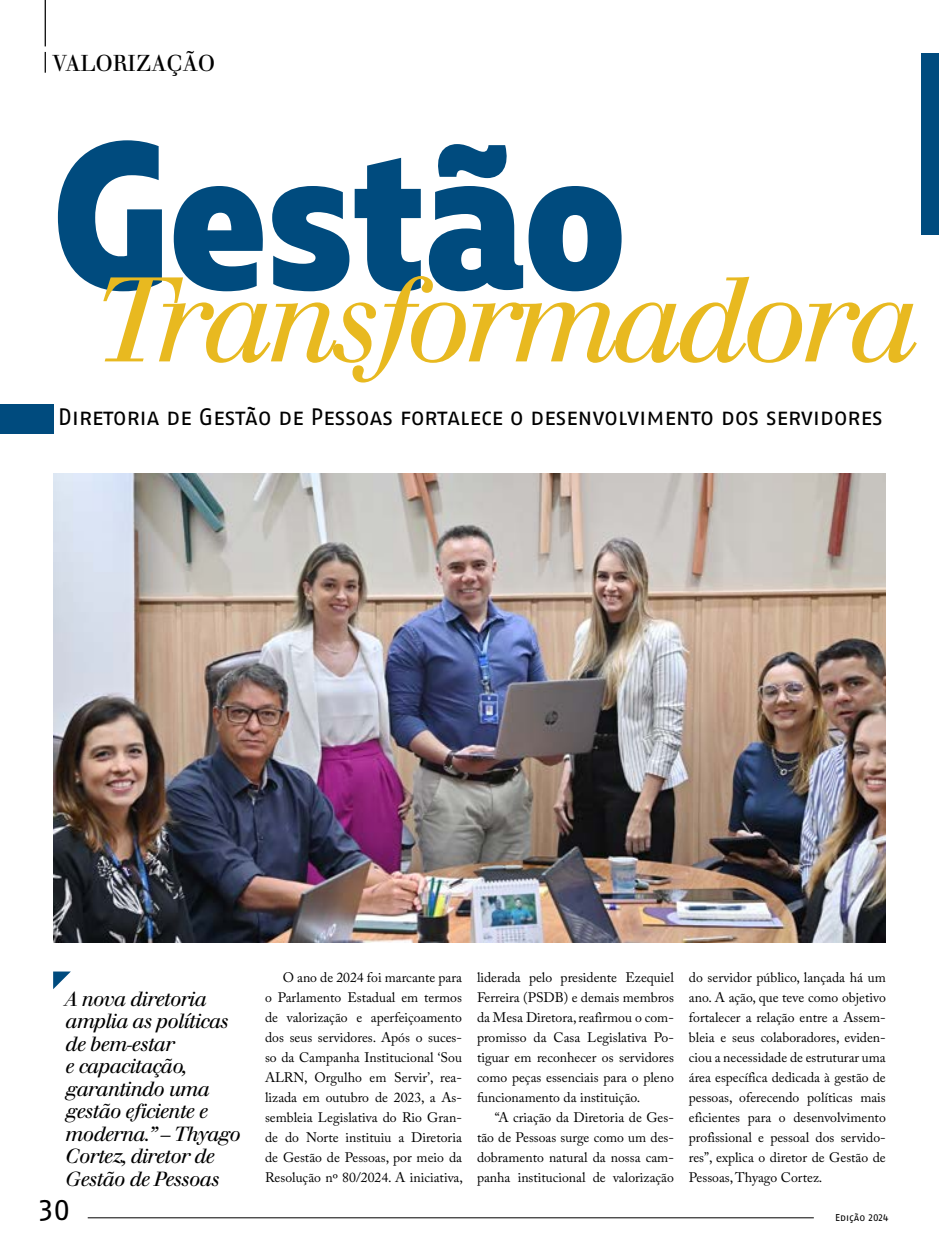
<style>
.page{position:relative;width:939px;height:1241px;background:#fff}
.page>*{position:absolute;margin:0;border:0;box-sizing:border-box;transform-origin:0 0}
.t1{font:800 207.25px "Muller Narrow";color:#004b7e}
.t2{font:117.38px "Justus Italic Oldstyle";letter-spacing:-.06em;color:#e8b920}
.t3{font:30px "Fago No Lf Caps";color:#000}
.t4{font:23.75px "Fago No Lf Caps";letter-spacing:-.02em;color:#000}
.t5{font:22.5px "Justus Oldstyle";color:#000}
.t6{font:20px/22.5px "Justus Italic Oldstyle";letter-spacing:-.04em;color:#000}
.t7{font:13.75px/20px "Adobe Caslon Pro";color:#000;text-align:justify}
.t8{font:10px "Fago No Lf Caps";color:#000}
</style>
<div class="page">
<img style="left:53px;top:473px;width:833px;height:469px">
<hr style="left:45px;top:0;width:1px;height:46px;background:#000">
<svg style="left:45px;top:52px;width:1px;height:21px"></svg>
<div style="left:921px;top:53px;width:18px;height:181px;background:#004b7e"></div>
<div style="left:0;top:404px;width:53px;height:29px;background:#004b7e"></div>
<svg style="left:53px;top:971px;width:18px;height:18px"></svg>
<hr style="left:88px;top:1217px;width:726px;height:1px;background:#000">
<h3 class="t5" style="left:52px;top:49px;width:164px">VALORIZAÇÃO</h3>
<h1 class="t1" style="left:53px;top:84px;width:575px">Gestão</h1>
<h2 class="t2" style="left:93px;top:249px;width:829px">Transformadora</h2>
<h3 class="t4" style="left:58px;top:403px;width:827px">Diretoria de Gestão de Pessoas fortalece o desenvolvimento dos servidores</h3>
<h3 class="t6" style="left:66px;top:987px;width:177px">A nova diretoria amplia as políticas de bem-estar<br>e capacitação, garantindo uma gestão eficiente e moderna.” – Thyago<br>Cortez, diretor de<br>Gestão de Pessoas</h3>
<h3 class="t3" style="left:39px;top:1192px;width:32px">30</h3>
<p class="t7" style="left:265px;top:966px;width:199px;text-indent:18px">O ano de 2024 foi marcante para o Parlamento Estadual em termos de valorização e aperfeiçoamento dos seus servidores. Após o suces&shy;so da Campanha Institucional ‘Sou ALRN, Orgulho em Servir’, rea&shy;lizada em outubro de 2023, a As&shy;sembleia Legislativa do Rio Gran&shy;de do Norte instituiu a Diretoria de Gestão de Pessoas, por meio da Resolução nº 80/2024. A iniciativa,</p>
<p class="t7" style="left:477px;top:966px;width:198px">liderada pelo presidente Ezequiel Ferreira (PSDB) e demais membros da Mesa Diretora, reafirmou o com&shy;promisso da Casa Legislativa Po&shy;tiguar em reconhecer os servidores como peças essenciais para o pleno funcionamento da instituição.</p>
<p class="t7" style="left:477px;top:1106px;width:198px;text-indent:18px">“A criação da Diretoria de Ges&shy;tão de Pessoas surge como um des&shy;dobramento natural da nossa cam&shy;panha institucional de valorização</p>
<p class="t7" style="left:689px;top:966px;width:198px">do servidor público, lançada há um ano. A ação, que teve como objetivo fortalecer a relação entre a Assem&shy;bleia e seus colaboradores, eviden&shy;ciou a necessidade de estruturar uma área específica dedicada à gestão de pessoas, oferecendo políticas mais eficientes para o desenvolvimento profissional e pessoal dos servido&shy;res”, explica o diretor de Gestão de Pessoas, Thyago Cortez.</p>
<p class="t8" style="left:835px;top:1211px;width:55px">Edição 2024</p>
</div>
